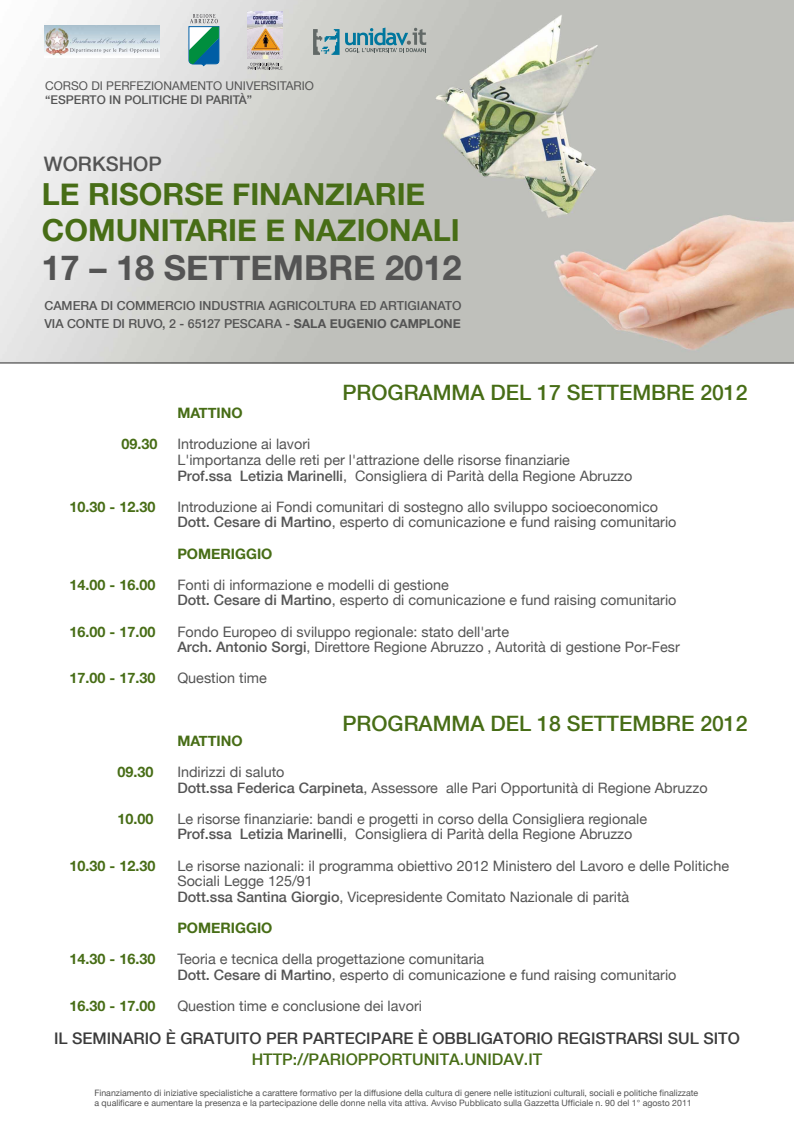
<style>
.page{position:relative;width:794px;height:1134px;background:#fff}
.page>*{position:absolute;margin:0;border:0;box-sizing:border-box;transform-origin:0 0}
.t1{font:700 34.4px "Helvetica Neue";color:#545454}
.t2{font:700 30.4px/36.5px "Helvetica Neue";color:#476d16}
.t3{font:500 21.2px "Helvetica Neue";color:#476d16}
.t4{font:500 20px "Helvetica Neue";color:#545454}
.t5{font:500 16px "Helvetica Neue";color:#3a3a3a}
.t6{font:500 16px "Helvetica Neue";color:#476d16}
.t7{font:14.4px/15.6px "Helvetica Neue";color:#545454}
.t8{font:700 14.4px "Helvetica Neue";color:#476d16}
.t9{font:500 12.4px/17.6px "Helvetica Neue";color:#545454}
.t10{font:12px "Helvetica Neue";color:#545454}
.t11{font:500 12px "Helvetica Neue";color:#545454}
.t12{font:8.8px/10.6px "Helvetica Neue";color:#545454}
.s1{font-weight:700}
.s2{font-weight:500}
</style>
<div class="page">
<img style="left:0;top:0;width:794px;height:362px">
<hr style="left:0;top:362px;width:794px;height:1px;background:#545454">
<svg style="left:189px;top:14px;width:30px;height:52px;background:#60a59c"></svg>
<img style="left:248px;top:12px;width:34px;height:47px">
<svg style="left:248px;top:63px;width:34px;height:6px"></svg>
<img style="left:45px;top:25px;width:114px;height:32px">
<svg style="left:345px;top:28px;width:81px;height:25px;background:#8ca9ae"></svg>
<svg style="left:313px;top:29px;width:26px;height:26px"></svg>
<p class="t10" style="left:45px;top:79px;width:270px">CORSO DI PERFEZIONAMENTO UNIVERSITARIO</p>
<p class="t11" style="left:45px;top:93px;width:208px">“ESPERTO IN POLITICHE DI PARITÀ”</p>
<h3 class="t4" style="left:44px;top:152px;width:119px">WORKSHOP</h3>
<h2 class="t2" style="left:42px;top:175px;width:419px">LE RISORSE FINANZIARIE<br>COMUNITARIE E NAZIONALI</h2>
<h1 class="t1" style="left:42px;top:246px;width:421px">17 – 18 SETTEMBRE 2012</h1>
<p class="t9" style="left:44px;top:297px;width:418px">CAMERA DI COMMERCIO INDUSTRIA AGRICOLTURA ED ARTIGIANATO<br>VIA CONTE DI RUVO, 2 - 65127 PESCARA - <span class="s1">SALA EUGENIO CAMPLONE</span></p>
<p class="t8" style="left:122px;top:435px;width:38px">09.30</p>
<p class="t8" style="left:70px;top:498px;width:87px">10.30 - 12.30</p>
<p class="t8" style="left:70px;top:576px;width:87px">14.00 - 16.00</p>
<p class="t8" style="left:70px;top:622px;width:87px">16.00 - 17.00</p>
<p class="t8" style="left:70px;top:669px;width:87px">17.00 - 17.30</p>
<p class="t8" style="left:118px;top:763px;width:38px">09.30</p>
<p class="t8" style="left:118px;top:810px;width:38px">10.00</p>
<p class="t8" style="left:70px;top:856px;width:87px">10.30 - 12.30</p>
<p class="t8" style="left:70px;top:950px;width:87px">14.30 - 16.30</p>
<p class="t8" style="left:70px;top:997px;width:87px">16.30 - 17.00</p>
<h3 class="t3" style="left:342px;top:379px;width:406px">PROGRAMMA DEL 17 SETTEMBRE 2012</h3>
<p class="t8" style="left:177px;top:404px;width:67px">MATTINO</p>
<p class="t7" style="left:177px;top:436px;width:456px">Introduzione ai lavori<br>L'importanza delle reti per l'attrazione delle risorse finanziarie<br><span class="s2">Prof.ssa Letizia Marinelli</span>, Consigliera di Parità della Regione Abruzzo</p>
<p class="t7" style="left:177px;top:499px;width:501px">Introduzione ai Fondi comunitari di sostegno allo sviluppo socioeconomico<br><span class="s2">Dott. Cesare di Martino</span>, esperto di comunicazione e fund raising comunitario</p>
<p class="t8" style="left:177px;top:544px;width:97px">POMERIGGIO</p>
<p class="t7" style="left:177px;top:577px;width:501px">Fonti di informazione e modelli di gestione<br><span class="s2">Dott. Cesare di Martino</span>, esperto di comunicazione e fund raising comunitario</p>
<p class="t7" style="left:177px;top:623px;width:504px">Fondo Europeo di sviluppo regionale: stato dell'arte<br><span class="s2">Arch. Antonio Sorgi</span>, Direttore Regione Abruzzo , Autorità di gestione Por-Fesr</p>
<p class="t7" style="left:177px;top:670px;width:91px">Question time</p>
<h3 class="t3" style="left:342px;top:710px;width:406px">PROGRAMMA DEL 18 SETTEMBRE 2012</h3>
<p class="t8" style="left:177px;top:732px;width:67px">MATTINO</p>
<p class="t7" style="left:177px;top:764px;width:532px">Indirizzi di saluto<br><span class="s2">Dott.ssa Federica Carpineta</span>, Assessore alle Pari Opportunità di Regione Abruzzo</p>
<p class="t7" style="left:177px;top:811px;width:471px">Le risorse finanziarie: bandi e progetti in corso della Consigliera regionale<br><span class="s2">Prof.ssa Letizia Marinelli</span>, Consigliera di Parità della Regione Abruzzo</p>
<p class="t7" style="left:177px;top:857px;width:553px">Le risorse nazionali: il programma obiettivo 2012 Ministero del Lavoro e delle Politiche<br>Sociali Legge 125/91<br><span class="s2">Dott.ssa Santina Giorgio</span>, Vicepresidente Comitato Nazionale di parità</p>
<p class="t8" style="left:177px;top:919px;width:97px">POMERIGGIO</p>
<p class="t7" style="left:177px;top:951px;width:501px">Teoria e tecnica della progettazione comunitaria<br><span class="s2">Dott. Cesare di Martino</span>, esperto di comunicazione e fund raising comunitario</p>
<p class="t7" style="left:177px;top:998px;width:246px">Question time e conclusione dei lavori</p>
<p class="t5" style="left:54px;top:1028px;width:687px">IL SEMINARIO È GRATUITO PER PARTECIPARE È OBBLIGATORIO REGISTRARSI SUL SITO</p>
<p class="t6" style="left:252px;top:1049px;width:292px">HTTP://PARIOPPORTUNITA.UNIDAV.IT</p>
<p class="t12" style="left:94px;top:1087px;width:605px">Finanziamento di iniziative specialistiche a carattere formativo per la diffusione della cultura di genere nelle istituzioni culturali, sociali e politiche finalizzate a qualificare e aumentare la presenza e la partecipazione delle donne nella vita attiva. Avviso Pubblicato sulla Gazzetta Ufficiale n. 90 del 1° agosto 2011</p>
</div>
